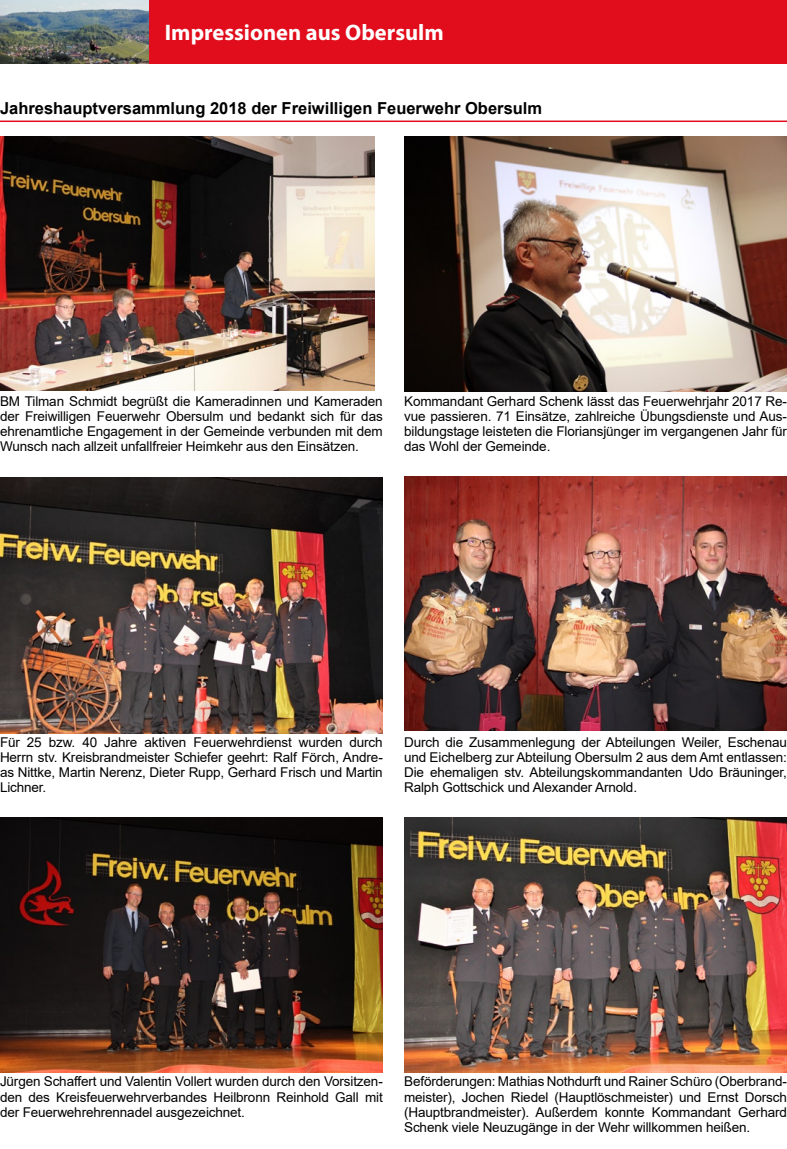
<style>
.page{position:relative;width:787px;height:1149px;background:#fff}
.page>*{position:absolute;margin:0;border:0;box-sizing:border-box;transform-origin:0 0}
.t1{font:700 22.5px "Myriad Pro";color:#fff}
.t2{font:700 16.5px "Arial";color:#000}
.t3{font:13.5px/15px "Arial";letter-spacing:-.01em;color:#000;text-align:justify}
</style>
<div class="page">
<div style="left:0;top:0;width:787px;height:64px;background:#e10d1c"></div>
<img style="left:0;top:136px;width:375px;height:255px">
<img style="left:0;top:0;width:149px;height:64px">
<hr style="left:0;top:120px;width:787px;height:2px;background:#e10d1c">
<img style="left:0;top:817px;width:383px;height:254px">
<img style="left:0;top:477px;width:383px;height:255px">
<img style="left:404px;top:136px;width:383px;height:255px">
<img style="left:404px;top:817px;width:383px;height:254px">
<img style="left:404px;top:476px;width:383px;height:254px">
<h1 class="t1" style="left:165px;top:18px;width:280px">Impressionen aus Obersulm</h1>
<p class="t2" style="left:0;top:97px;width:543px">Jahreshauptversammlung 2018 der Freiwilligen Feuerwehr Obersulm</p>
<p class="t3" style="left:0;top:393px;width:384px">BM Tilman Schmidt begrüßt die Kameradinnen und Kameraden der Freiwilligen Feuerwehr Obersulm und bedankt sich für das ehrenamtliche Engagement in der Gemeinde verbunden mit dem Wunsch nach allzeit unfallfreier Heimkehr aus den Einsätzen.</p>
<p class="t3" style="left:404px;top:393px;width:384px">Kommandant Gerhard Schenk lässt das Feuerwehrjahr 2017 Re&shy;vue passieren. 71 Einsätze, zahlreiche Übungsdienste und Aus&shy;bildungstage leisteten die Floriansjünger im vergangenen Jahr für das Wohl der Gemeinde.</p>
<p class="t3" style="left:0;top:734px;width:384px">Für 25 bzw. 40 Jahre aktiven Feuerwehrdienst wurden durch Herrn stv. Kreisbrandmeister Schiefer geehrt: Ralf Förch, Andre&shy;as Nittke, Martin Nerenz, Dieter Rupp, Gerhard Frisch und Martin Lichner.</p>
<p class="t3" style="left:404px;top:734px;width:384px">Durch die Zusammenlegung der Abteilungen Weiler, Eschenau und Eichelberg zur Abteilung Obersulm 2 aus dem Amt entlassen:<br>Die ehemaligen stv. Abteilungskommandanten Udo Bräuninger, Ralph Gottschick und Alexander Arnold.</p>
<p class="t3" style="left:0;top:1073px;width:384px">Jürgen Schaffert und Valentin Vollert wurden durch den Vorsitzen&shy;den des Kreisfeuerwehrverbandes Heilbronn Reinhold Gall mit der Feuerwehrehrennadel ausgezeichnet.</p>
<p class="t3" style="left:404px;top:1073px;width:384px">Beförderungen: Mathias Nothdurft und Rainer Schüro (Oberbrand&shy;meister), Jochen Riedel (Hauptlöschmeister) und Ernst Dorsch (Hauptbrandmeister). Außerdem konnte Kommandant Gerhard Schenk viele Neuzugänge in der Wehr willkommen heißen.</p>
</div>
